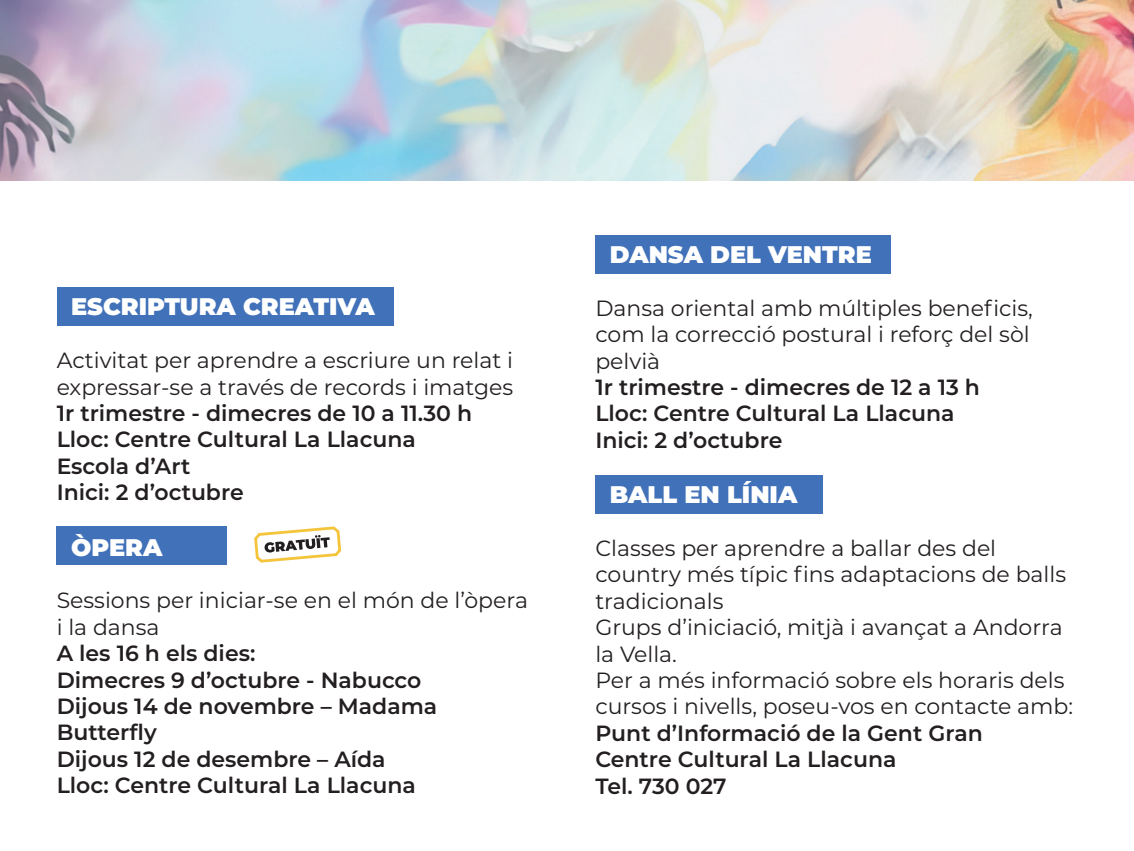
<style>
.page{position:relative;width:1134px;height:851px;background:#fff}
.page>*{position:absolute;margin:0;border:0;box-sizing:border-box;transform-origin:0 0}
.t1{font:900 24px "Montserrat";color:#fff}
.t2{font:22px/26.4px "Montserrat";color:#231f20}
.t3{font:600 22px/26.4px "Montserrat";color:#231f20}
</style>
<div class="page">
<div style="left:57px;top:526px;width:170px;height:38px;background:#4171b8"></div>
<div style="left:57px;top:287px;width:336px;height:38px;background:#4171b8"></div>
<div style="left:595px;top:235px;width:296px;height:38px;background:#4171b8"></div>
<div style="left:595px;top:475px;width:228px;height:38px;background:#4171b8"></div>
<svg style="left:254px;top:526px;width:88px;height:37px"></svg>
<img style="left:0;top:0;width:1134px;height:181px">
<p class="t1" style="left:71px;top:289px;width:305px">ESCRIPTURA CREATIVA</p>
<p class="t2" style="left:57px;top:346px;width:458px">Activitat per aprendre a escriure un relat i expressar-se a través de records i imatges</p>
<p class="t3" style="left:57px;top:399px;width:417px">1r trimestre - dimecres de 10 a 11.30 h<br>Lloc: Centre Cultural La Llacuna<br>Escola d’Art<br>Inici: 2 d’octubre</p>
<p class="t1" style="left:71px;top:529px;width:93px">ÒPERA</p>
<p class="t2" style="left:57px;top:586px;width:473px">Sessions per iniciar-se en el món de l’òpera i la dansa</p>
<p class="t3" style="left:57px;top:639px;width:382px">A les 16 h els dies:<br>Dimecres 9 d’octubre - Nabucco<br>Dijous 14 de novembre – Madama<br>Butterfly<br>Dijous 12 de desembre – Aída<br>Lloc: Centre Cultural La Llacuna</p>
<p class="t1" style="left:610px;top:236px;width:264px">DANSA DEL VENTRE</p>
<p class="t2" style="left:595px;top:294px;width:439px">Dansa oriental amb múltiples beneficis, com la correcció postural i reforç del sòl pelvià</p>
<p class="t3" style="left:595px;top:373px;width:386px">1r trimestre - dimecres de 12 a 13 h<br>Lloc: Centre Cultural La Llacuna<br>Inici: 2 d’octubre</p>
<p class="t1" style="left:610px;top:476px;width:189px">BALL EN LÍNIA</p>
<p class="t2" style="left:595px;top:534px;width:479px">Classes per aprendre a ballar des del country més típic fins adaptacions de balls tradicionals<br>Grups d’iniciació, mitjà i avançat a Andorra la Vella.<br>Per a més informació sobre els horaris dels cursos i nivells, poseu-vos en contacte amb:</p>
<p class="t3" style="left:595px;top:718px;width:389px">Punt d’Informació de la Gent Gran<br>Centre Cultural La Llacuna<br>Tel. 730 027</p>
</div>
